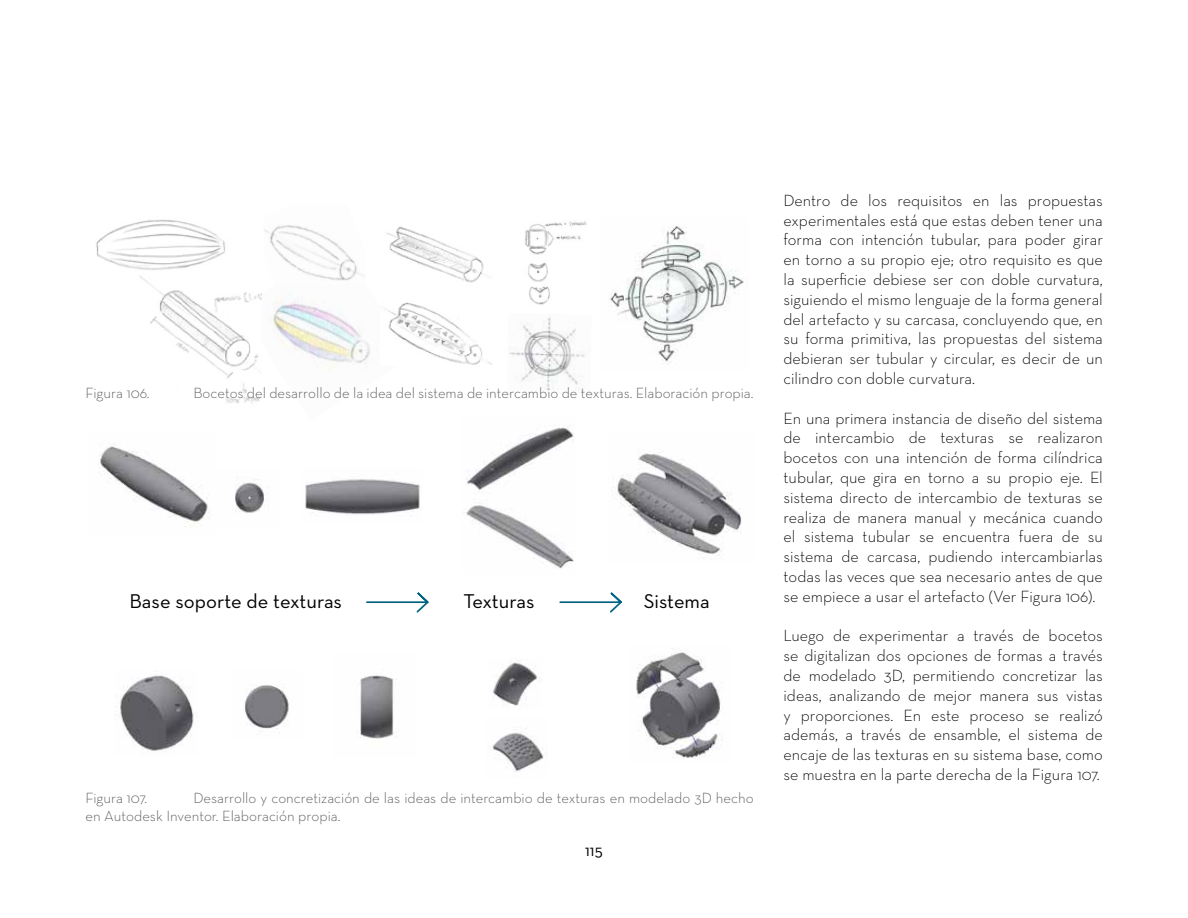
<style>
.page{position:relative;width:1188px;height:918px;background:#fff}
.page>*{position:absolute;margin:0;border:0;box-sizing:border-box;transform-origin:0 0}
.t1{font:20.25px "Neutra Text";color:#000}
.t2{font:300 16.5px/19.8px "Neutra Text";color:#000;text-align:justify}
.t3{font:16.5px "Neutra Text";color:#000}
.t4{font:300 15px/18px "Neutra Text";color:#575756}
</style>
<div class="page">
<img style="left:261px;top:293px;width:109px;height:77px">
<img style="left:96px;top:219px;width:165px;height:185px">
<img style="left:264px;top:225px;width:99px;height:56px">
<img style="left:525px;top:221px;width:62px;height:84px">
<img style="left:386px;top:226px;width:105px;height:139px">
<img style="left:99px;top:444px;width:111px;height:83px">
<img style="left:235px;top:479px;width:32px;height:34px">
<img style="left:305px;top:479px;width:115px;height:36px">
<img style="left:119px;top:675px;width:75px;height:76px">
<img style="left:245px;top:685px;width:44px;height:44px">
<img style="left:612px;top:450px;width:130px;height:109px">
<img style="left:466px;top:502px;width:108px;height:67px">
<img style="left:466px;top:425px;width:108px;height:66px">
<img style="left:360px;top:675px;width:37px;height:64px">
<img style="left:492px;top:733px;width:55px;height:39px">
<img style="left:492px;top:662px;width:47px;height:44px">
<img style="left:636px;top:648px;width:87px;height:111px">
<svg style="left:366px;top:592px;width:63px;height:21px"></svg>
<svg style="left:559px;top:592px;width:63px;height:21px"></svg>
<img style="left:509px;top:317px;width:76px;height:73px">
<img style="left:609px;top:225px;width:135px;height:139px">
<p class="t4" style="left:85px;top:383px;width:66px">Figura 106.</p>
<p class="t4" style="left:193px;top:383px;width:562px">Bocetos del desarrollo de la idea del sistema de intercambio de texturas. Elaboración propia.</p>
<p class="t1" style="left:130px;top:589px;width:214px">Base soporte de texturas</p>
<p class="t1" style="left:464px;top:589px;width:72px">Texturas</p>
<p class="t1" style="left:644px;top:589px;width:68px">Sistema</p>
<p class="t4" style="left:85px;top:789px;width:670px;text-indent:108px">Desarrollo y concretización de las ideas de intercambio de texturas en modelado 3D hecho en Autodesk Inventor. Elaboración propia.</p>
<p class="t4" style="left:85px;top:789px;width:63px">Figura 107.</p>
<p class="t3" style="left:585px;top:840px;width:19px">115</p>
<p class="t2" style="left:783px;top:190px;width:321px">Dentro de los requisitos en las propuestas experimentales está que estas deben tener una forma con intención tubular, para poder girar en torno a su propio eje; otro requisito es que la superficie debiese ser con doble curvatura, siguiendo el mismo lenguaje de la forma general del artefacto y su carcasa, concluyendo que, en su forma primitiva, las propuestas del sistema debieran ser tubular y circular, es decir de un cilindro con doble curvatura.</p>
<p class="t2" style="left:783px;top:408px;width:321px">En una primera instancia de diseño del sistema de intercambio de texturas se realizaron bocetos con una intención de forma cilíndrica tubular, que gira en torno a su propio eje. El sistema directo de intercambio de texturas se realiza de manera manual y mecánica cuando el sistema tubular se encuentra fuera de su sistema de carcasa, pudiendo intercambiarlas todas las veces que sea necesario antes de que se empiece a usar el artefacto (Ver Figura 106).</p>
<p class="t2" style="left:783px;top:625px;width:321px">Luego de experimentar a través de bocetos se digitalizan dos opciones de formas a través de modelado 3D, permitiendo concretizar las ideas, analizando de mejor manera sus vistas y proporciones. En este proceso se realizó además, a través de ensamble, el sistema de encaje de las texturas en su sistema base, como se muestra en la parte derecha de la Figura 107.</p>
</div>
